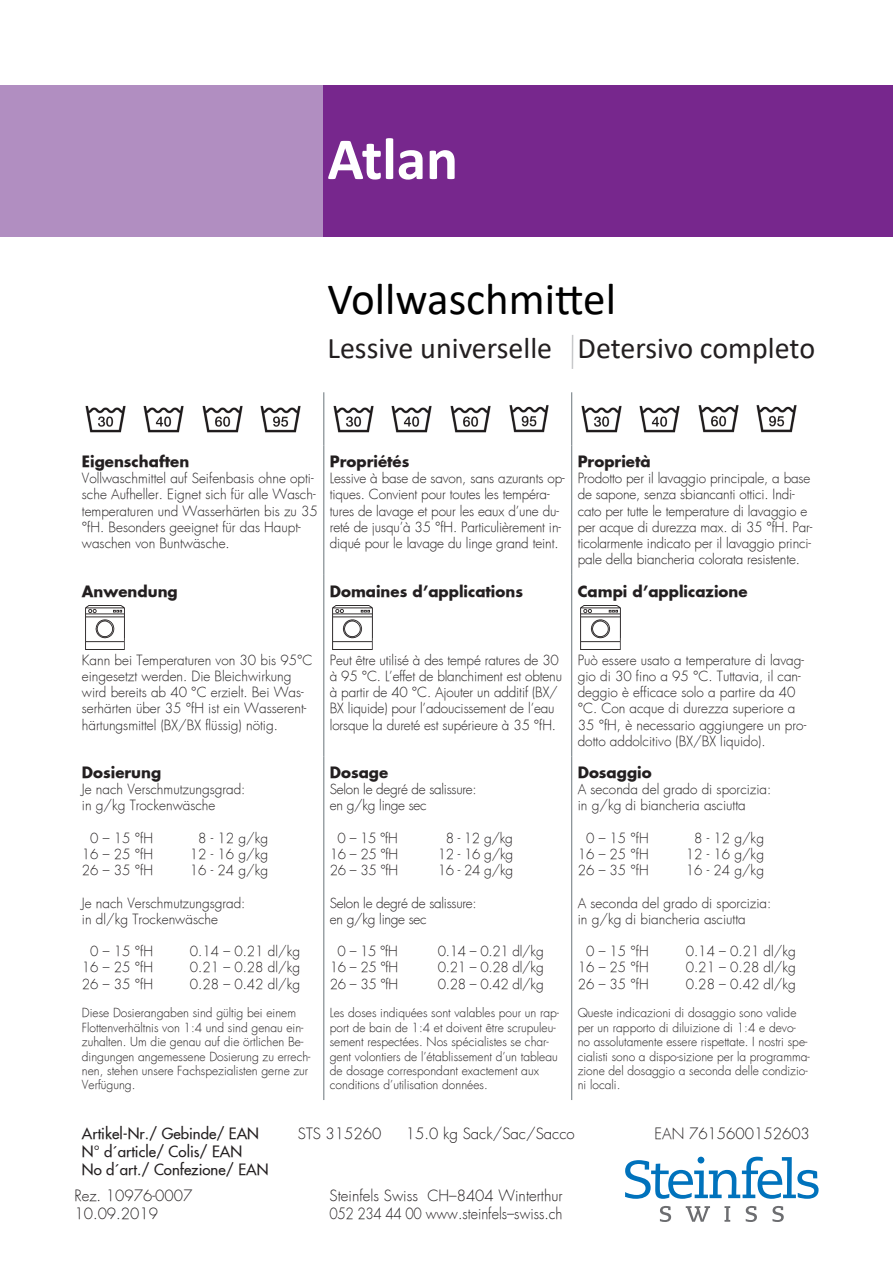
<style>
.page{position:relative;width:893px;height:1263px;background:#fff}
.page>*{position:absolute;margin:0;border:0;box-sizing:border-box;transform-origin:0 0}
.t1{font:700 60px "Calibri";letter-spacing:-.005em;color:#fff}
.t2{font:45px "Calibri";color:#000}
.t3{font:30px "Calibri";color:#231f20}
.t4{font:300 15px/18px "Futura";color:#231f20}
.t5{font:700 15px "Futura";color:#231f20}
.t6{font:15px/18px "Futura";color:#231f20}
.t7{font:300 13.5px/16.2px "Futura";color:#231f20}
.t8{font:300 13.5px/16.2px "Futura";letter-spacing:-.02em;color:#231f20}
.t9{font:300 12px/14.4px "Futura";color:#231f20}
</style>
<div class="page">
<hr style="left:324px;top:392px;width:1px;height:53px;background:#6a747b">
<hr style="left:571px;top:392px;width:1px;height:53px;background:#6a747b">
<hr style="left:324px;top:445px;width:1px;height:130px;background:#6a747b">
<hr style="left:571px;top:445px;width:1px;height:130px;background:#6a747b">
<hr style="left:324px;top:575px;width:1px;height:181px;background:#6a747b">
<hr style="left:571px;top:575px;width:1px;height:181px;background:#6a747b">
<hr style="left:324px;top:756px;width:1px;height:344px;background:#6a747b">
<hr style="left:571px;top:756px;width:1px;height:344px;background:#6a747b">
<img style="left:85px;top:405px;width:41px;height:28px">
<img style="left:143px;top:405px;width:41px;height:28px">
<img style="left:333px;top:405px;width:41px;height:28px">
<img style="left:391px;top:405px;width:41px;height:28px">
<img style="left:581px;top:405px;width:41px;height:28px">
<img style="left:639px;top:405px;width:41px;height:28px">
<img style="left:85px;top:605px;width:40px;height:44px">
<img style="left:332px;top:605px;width:41px;height:44px">
<img style="left:580px;top:605px;width:41px;height:44px">
<hr style="left:572px;top:335px;width:1px;height:34px;background:#c7c8ca">
<div style="left:322px;top:85px;width:571px;height:152px;background:#77278d"></div>
<div style="left:0;top:85px;width:322px;height:152px;background:#b18ec1"></div>
<img style="left:202px;top:405px;width:41px;height:28px">
<img style="left:260px;top:405px;width:41px;height:28px">
<img style="left:450px;top:405px;width:41px;height:28px">
<img style="left:509px;top:405px;width:40px;height:28px">
<img style="left:698px;top:405px;width:41px;height:28px">
<img style="left:756px;top:405px;width:41px;height:28px">
<svg style="left:625px;top:1157px;width:194px;height:42px"></svg>
<svg style="left:660px;top:1206px;width:11px;height:16px"></svg>
<svg style="left:746px;top:1206px;width:11px;height:16px"></svg>
<svg style="left:772px;top:1206px;width:12px;height:16px"></svg>
<svg style="left:686px;top:1206px;width:24px;height:16px"></svg>
<svg style="left:724px;top:1206px;width:6px;height:16px"></svg>
<h1 class="t1" style="left:327px;top:117px;width:132px">Atlan</h1>
<h2 class="t2" style="left:327px;top:268px;width:290px">Vollwaschmittel</h2>
<h3 class="t3" style="left:327px;top:328px;width:489px">Lessive universelle Detersivo completo</h3>
<p class="t5" style="left:82px;top:451px;width:109px">Eigenschaften</p>
<p class="t7" style="left:82px;top:471px;width:237px">Vollwaschmittel auf Seifenbasis ohne opti&shy;sche Aufheller. Eignet sich für alle Wasch&shy;temperaturen und Wasserhärten bis zu 35 °fH. Besonders geeignet für das Haupt&shy;waschen von Buntwäsche.</p>
<p class="t5" style="left:82px;top:581px;width:97px">Anwendung</p>
<p class="t5" style="left:330px;top:451px;width:81px">Propriétés</p>
<p class="t7" style="left:330px;top:471px;width:236px">Lessive à base de savon, sans azurants op&shy;tiques. Convient pour toutes les tempéra&shy;tures de lavage et pour les eaux d’une du&shy;reté de jusqu’à 35 °fH. Particulièrement in&shy;diqué pour le lavage du linge grand teint.</p>
<p class="t5" style="left:330px;top:581px;width:195px">Domaines d’applications</p>
<p class="t5" style="left:578px;top:451px;width:74px">Proprietà</p>
<p class="t7" style="left:578px;top:471px;width:236px">Prodotto per il lavaggio principale, a base de sapone, senza sbiancanti ottici. Indi&shy;cato per tutte le temperature di lavaggio e per acque di durezza max. di 35 °fH. Par&shy;ticolarmente indicato per il lavaggio princi&shy;pale della biancheria colorata resistente.</p>
<p class="t5" style="left:578px;top:581px;width:171px">Campi d’applicazione</p>
<p class="t7" style="left:82px;top:652px;width:232px">Kann bei Temperaturen von 30 bis 95°C eingesetzt werden. Die Bleichwirkung wird bereits ab 40 °C erzielt. Bei Was&shy;serhärten über 35 °fH ist ein Wasserent&shy;härtungsmittel (BX/BX flüssig) nötig.</p>
<p class="t5" style="left:82px;top:762px;width:81px">Dosierung</p>
<p class="t7" style="left:82px;top:781px;width:165px">Je nach Verschmutzungsgrad: in g/kg Trockenwäsche</p>
<p class="t7" style="left:90px;top:830px;width:64px">0 – 15 °fH</p>
<p class="t7" style="left:198px;top:830px;width:71px">8 - 12 g/kg</p>
<p class="t7" style="left:82px;top:846px;width:73px">16 – 25 °fH</p>
<p class="t7" style="left:190px;top:846px;width:80px">12 - 16 g/kg</p>
<p class="t7" style="left:82px;top:862px;width:73px">26 – 35 °fH</p>
<p class="t7" style="left:190px;top:862px;width:80px">16 - 24 g/kg</p>
<p class="t7" style="left:82px;top:895px;width:165px">Je nach Verschmutzungsgrad: in dl/kg Trockenwäsche</p>
<p class="t7" style="left:90px;top:943px;width:64px">0 – 15 °fH</p>
<p class="t7" style="left:190px;top:943px;width:112px">0.14 – 0.21 dl/kg</p>
<p class="t7" style="left:82px;top:960px;width:73px">16 – 25 °fH</p>
<p class="t7" style="left:190px;top:960px;width:112px">0.21 – 0.28 dl/kg</p>
<p class="t7" style="left:82px;top:976px;width:73px">26 – 35 °fH</p>
<p class="t7" style="left:190px;top:976px;width:112px">0.28 – 0.42 dl/kg</p>
<p class="t9" style="left:82px;top:1006px;width:230px">Diese Dosierangaben sind gültig bei einem Flottenverhältnis von 1:4 und sind genau ein&shy;zuhalten. Um die genau auf die örtlichen Be&shy;dingungen angemessene Dosierung zu errech&shy;nen, stehen unsere Fachspezialisten gerne zur Verfügung.</p>
<p class="t7" style="left:330px;top:652px;width:234px">Peut être utilisé à des tempé ratures de 30 à 95 °C. L’effet de blanchiment est obtenu à partir de 40 °C. Ajouter un additif (BX/ BX liquide) pour l’adoucissement de l’eau lorsque la dureté est supérieure à 35 °fH.</p>
<p class="t5" style="left:330px;top:762px;width:60px">Dosage</p>
<p class="t8" style="left:330px;top:781px;width:148px">Selon le degré de salissure: en g/kg linge sec</p>
<p class="t7" style="left:338px;top:830px;width:62px">0 – 15 °fH</p>
<p class="t7" style="left:446px;top:830px;width:69px">8 - 12 g/kg</p>
<p class="t7" style="left:330px;top:846px;width:70px">16 – 25 °fH</p>
<p class="t7" style="left:438px;top:846px;width:77px">12 - 16 g/kg</p>
<p class="t7" style="left:330px;top:862px;width:70px">26 – 35 °fH</p>
<p class="t7" style="left:438px;top:862px;width:77px">16 - 24 g/kg</p>
<p class="t8" style="left:330px;top:895px;width:148px">Selon le degré de salissure: en g/kg linge sec</p>
<p class="t7" style="left:338px;top:943px;width:62px">0 – 15 °fH</p>
<p class="t7" style="left:438px;top:943px;width:107px">0.14 – 0.21 dl/kg</p>
<p class="t7" style="left:330px;top:960px;width:70px">16 – 25 °fH</p>
<p class="t7" style="left:438px;top:960px;width:107px">0.21 – 0.28 dl/kg</p>
<p class="t7" style="left:330px;top:976px;width:70px">26 – 35 °fH</p>
<p class="t7" style="left:438px;top:976px;width:107px">0.28 – 0.42 dl/kg</p>
<p class="t9" style="left:330px;top:1006px;width:231px">Les doses indiquées sont valables pour un rap&shy;port de bain de 1:4 et doivent être scrupuleu&shy;sement respectées. Nos spécialistes se char&shy;gent volontiers de l’établissement d’un tableau de dosage correspondant exactement aux conditions d’utilisation données.</p>
<p class="t7" style="left:578px;top:652px;width:230px">Può essere usato a temperature di lavag&shy;gio di 30 fino a 95 °C. Tuttavia, il can&shy;deggio è efficace solo a partire da 40 °C. Con acque di durezza superiore a 35 °fH, è necessario aggiungere un pro&shy;dotto addolcitivo (BX/BX liquido).</p>
<p class="t5" style="left:578px;top:762px;width:75px">Dosaggio</p>
<p class="t7" style="left:578px;top:781px;width:195px">A seconda del grado di sporcizia: in g/kg di biancheria asciutta</p>
<p class="t7" style="left:586px;top:830px;width:64px">0 – 15 °fH</p>
<p class="t7" style="left:694px;top:830px;width:71px">8 - 12 g/kg</p>
<p class="t7" style="left:578px;top:846px;width:73px">16 – 25 °fH</p>
<p class="t7" style="left:686px;top:846px;width:80px">12 - 16 g/kg</p>
<p class="t7" style="left:578px;top:862px;width:73px">26 – 35 °fH</p>
<p class="t7" style="left:686px;top:862px;width:80px">16 - 24 g/kg</p>
<p class="t7" style="left:578px;top:895px;width:195px">A seconda del grado di sporcizia: in g/kg di biancheria asciutta</p>
<p class="t7" style="left:586px;top:943px;width:64px">0 – 15 °fH</p>
<p class="t7" style="left:686px;top:943px;width:112px">0.14 – 0.21 dl/kg</p>
<p class="t7" style="left:578px;top:960px;width:73px">16 – 25 °fH</p>
<p class="t7" style="left:686px;top:960px;width:112px">0.21 – 0.28 dl/kg</p>
<p class="t7" style="left:578px;top:976px;width:73px">26 – 35 °fH</p>
<p class="t7" style="left:686px;top:976px;width:112px">0.28 – 0.42 dl/kg</p>
<p class="t9" style="left:578px;top:1006px;width:234px">Queste indicazioni di dosaggio sono valide per un rapporto di diluizione di 1:4 e devo&shy;no assolutamente essere rispettate. I nostri spe&shy;cialisti sono a dispo-sizione per la programma&shy;zione del dosaggio a seconda delle condizio&shy;ni locali.</p>
<p class="t6" style="left:82px;top:1125px;width:179px">Artikel-Nr./ Gebinde/ EAN</p>
<p class="t4" style="left:298px;top:1125px;width:85px">STS 315260</p>
<p class="t4" style="left:406px;top:1125px;width:170px">15.0 kg Sack/Sac/Sacco</p>
<p class="t4" style="left:654px;top:1125px;width:157px">EAN 7615600152603</p>
<p class="t6" style="left:82px;top:1143px;width:188px">N° d´article/ Colis/ EAN<br>No d´art./ Confezione/ EAN</p>
<p class="t4" style="left:74px;top:1187px;width:120px">Rez. 10976-0007<br>10.09.2019</p>
<p class="t4" style="left:330px;top:1187px;width:235px">Steinfels Swiss CH–8404 Winterthur<br>052 234 44 00 www.steinfels–swiss.ch</p>
</div>
